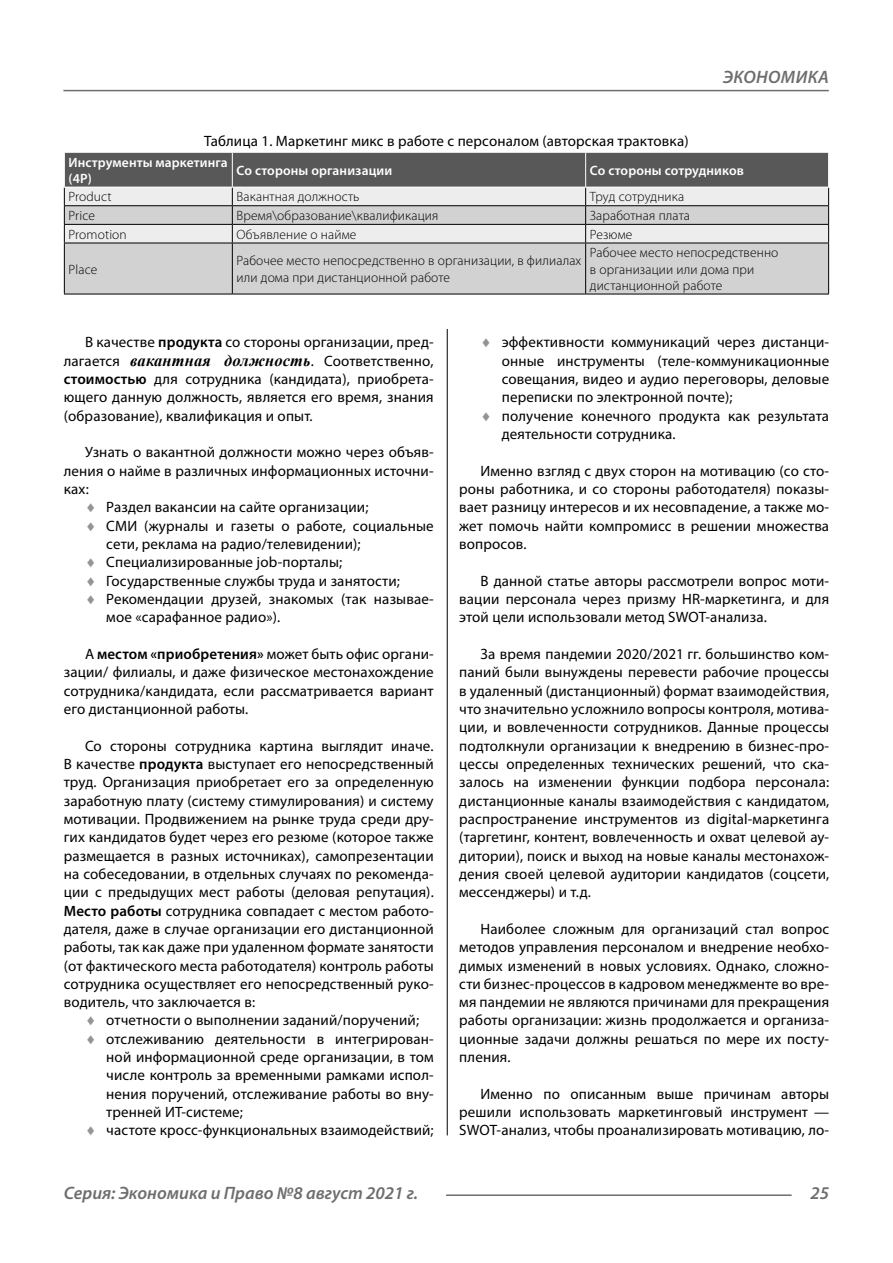
<style>
.page{position:relative;width:893px;height:1263px;background:#fff}
.page>*{position:absolute;margin:0;border:0;box-sizing:border-box;transform-origin:0 0}
.t1{font:italic 600 18px "Myriad Pro";color:#6e6e6e}
.Normal{font:15px/18.3px "Myriad Pro";letter-spacing:.01em;color:#000;text-align:justify}
.podpis{font:15px "Myriad Pro";letter-spacing:.01em;color:#000}
.Tab_content{font:300 13.5px/16.2px "Myriad Pro";letter-spacing:.01em;color:#000}
.Tab_header{font:600 13.5px/16.2px "Myriad Pro";letter-spacing:.01em;color:#fff}
.s1{font-weight:600}
.s2{font-family:"Times New Roman";font-weight:700;font-style:italic;font-size:16.5px}
.s3{color:#949494}
</style>
<div class="page">
<hr style="left:447px;top:128px;width:1px;height:1007px;background:#000">
<div style="left:64px;top:128px;width:765px;height:201px;background:#fff"></div>
<div style="left:65px;top:244px;width:763px;height:50px;background:#d2d2d2"></div>
<svg style="left:64px;top:153px;width:765px;height:90px;background:#a6a6a6"></svg>
<hr style="left:64px;top:243px;width:168px;height:1px;background:#000">
<hr style="left:64px;top:243px;width:1px;height:51px;background:#000">
<hr style="left:232px;top:243px;width:354px;height:1px;background:#000">
<hr style="left:232px;top:243px;width:1px;height:51px;background:#000">
<hr style="left:586px;top:243px;width:243px;height:1px;background:#000">
<hr style="left:585px;top:243px;width:1px;height:51px;background:#000">
<hr style="left:828px;top:243px;width:1px;height:51px;background:#000">
<hr style="left:64px;top:294px;width:168px;height:1px;background:#000">
<hr style="left:232px;top:294px;width:354px;height:1px;background:#000">
<hr style="left:586px;top:294px;width:243px;height:1px;background:#000">
<hr style="left:64px;top:153px;width:1px;height:34px;background:#fff">
<hr style="left:828px;top:153px;width:1px;height:34px;background:#fff">
<hr style="left:64px;top:187px;width:168px;height:1px;background:#fff">
<hr style="left:232px;top:187px;width:354px;height:1px;background:#fff">
<hr style="left:586px;top:187px;width:243px;height:1px;background:#fff">
<hr style="left:63px;top:90px;width:766px;height:1px;background:#6e6e6e">
<hr style="left:446px;top:1194px;width:346px;height:2px;background:#6e6e6e">
<p class="t1" style="left:723px;top:66px;width:24px">Экономика</p>
<p class="podpis" style="left:204px;top:132px;width:486px">Таблица 1. Маркетинг микс в работе с персоналом (авторская трактовка)</p>
<p class="Tab_header" style="left:69px;top:154px;width:161px">Инструменты маркетинга (4P)</p>
<p class="Tab_header" style="left:237px;top:162px;width:157px">Со стороны организации</p>
<p class="Tab_header" style="left:590px;top:162px;width:156px">Со стороны сотрудников</p>
<p class="Tab_content" style="left:69px;top:189px;width:45px">Product</p>
<p class="Tab_content" style="left:237px;top:189px;width:124px">Вакантная должность</p>
<p class="Tab_content" style="left:590px;top:189px;width:96px">Труд сотрудника</p>
<p class="Tab_content" style="left:69px;top:207px;width:28px">Price</p>
<p class="Tab_content" style="left:237px;top:207px;width:203px">Время\образование\квалификация</p>
<p class="Tab_content" style="left:590px;top:207px;width:102px">Заработная плата</p>
<p class="Tab_content" style="left:69px;top:226px;width:60px">Promotion</p>
<p class="Tab_content" style="left:237px;top:226px;width:121px">Объявление о найме</p>
<p class="Tab_content" style="left:590px;top:226px;width:44px">Резюме</p>
<p class="Tab_content" style="left:69px;top:261px;width:30px">Place</p>
<p class="Tab_content" style="left:237px;top:253px;width:346px">Рабочее место непосредственно в организации, в филиалах или дома при дистанционной работе</p>
<p class="Tab_content" style="left:590px;top:245px;width:190px">Рабочее место непосредственно в организации или дома при дистанционной работе</p>
<p class="Normal" style="left:64px;top:333px;width:371px;text-indent:21px">В качестве <span class="s1">продукта</span> со стороны организации, пред&shy;лагается <span class="s2">вакантная должность</span>. Соответственно, <span class="s1">стоимостью</span> для сотрудника (кандидата), приобрета&shy;ющего данную должность, является его время, знания (образование), квалификация и опыт.</p>
<p class="Normal" style="left:64px;top:443px;width:371px;text-indent:21px">Узнать о вакантной должности можно через объяв&shy;ления о найме в различных информационных источни&shy;ках:</p>
<p class="Normal" style="left:85px;top:498px;width:285px"><span class="s3">♦</span> Раздел вакансии на сайте организации;</p>
<p class="Normal" style="left:106px;top:516px;width:329px;text-indent:-21px"><span class="s3">♦</span> СМИ (журналы и газеты о работе, социальные сети, реклама на радио/телевидении);</p>
<p class="Normal" style="left:85px;top:553px;width:259px"><span class="s3">♦</span> Специализированные job-порталы;</p>
<p class="Normal" style="left:85px;top:571px;width:316px"><span class="s3">♦</span> Государственные службы труда и занятости;</p>
<p class="Normal" style="left:106px;top:590px;width:329px;text-indent:-21px"><span class="s3">♦</span> Рекомендации друзей, знакомых (так называе&shy;мое «сарафанное радио»).</p>
<p class="Normal" style="left:64px;top:644px;width:371px;text-indent:21px">А <span class="s1">местом «приобретения»</span> может быть офис органи&shy;зации/ филиалы, и даже физическое местонахождение сотрудника/кандидата, если рассматривается вариант его дистанционной работы.</p>
<p class="Normal" style="left:64px;top:736px;width:371px;text-indent:21px">Со стороны сотрудника картина выглядит иначе.<br>В качестве <span class="s1">продукта</span> выступает его непосредственный труд. Организация приобретает его за определенную заработную плату (систему стимулирования) и систему мотивации. Продвижением на рынке труда среди дру&shy;гих кандидатов будет через его резюме (которое также размещается в разных источниках), самопрезентации на собеседовании, в отдельных случаях по рекоменда&shy;ции с предыдущих мест работы (деловая репутация).<br><span class="s1">Место работы</span> сотрудника совпадает с местом работо&shy;дателя, даже в случае организации его дистанционной работы, так как даже при удаленном формате занятости (от фактического места работодателя) контроль работы сотрудника осуществляет его непосредственный руко&shy;водитель, что заключается в:</p>
<p class="Normal" style="left:85px;top:1011px;width:336px"><span class="s3">♦</span> отчетности о выполнении заданий/поручений;</p>
<p class="Normal" style="left:106px;top:1029px;width:329px;text-indent:-21px"><span class="s3">♦</span> отслеживанию деятельности в интегрирован&shy;ной информационной среде организации, в том числе контроль за временными рамками испол&shy;нения поручений, отслеживание работы во вну&shy;тренней ИТ-системе;</p>
<p class="Normal" style="left:85px;top:1121px;width:350px"><span class="s3">♦</span> частоте кросс-функциональных взаимодействий;</p>
<p class="Normal" style="left:502px;top:333px;width:329px;text-indent:-21px"><span class="s3">♦</span> эффективности коммуникаций через дистанци&shy;онные инструменты (теле-коммуникационные совещания, видео и аудио переговоры, деловые переписки по электронной почте);</p>
<p class="Normal" style="left:502px;top:406px;width:329px;text-indent:-21px"><span class="s3">♦</span> получение конечного продукта как результата деятельности сотрудника.</p>
<p class="Normal" style="left:459px;top:461px;width:371px;text-indent:21px">Именно взгляд с двух сторон на мотивацию (со сто&shy;роны работника, и со стороны работодателя) показы&shy;вает разницу интересов и их несовпадение, а также мо&shy;жет помочь найти компромисс в решении множества вопросов.</p>
<p class="Normal" style="left:459px;top:571px;width:371px;text-indent:21px">В данной статье авторы рассмотрели вопрос моти&shy;вации персонала через призму HR-маркетинга, и для этой цели использовали метод SWOT-анализа.</p>
<p class="Normal" style="left:459px;top:644px;width:371px;text-indent:21px">За время пандемии 2020/2021 гг. большинство ком&shy;паний были вынуждены перевести рабочие процессы в удаленный (дистанционный) формат взаимодействия, что значительно усложнило вопросы контроля, мотива&shy;ции, и вовлеченности сотрудников. Данные процессы подтолкнули организации к внедрению в бизнес-про&shy;цессы определенных технических решений, что ска&shy;залось на изменении функции подбора персонала: дистанционные каналы взаимодействия с кандидатом, распространение инструментов из digital-маркетинга (таргетинг, контент, вовлеченность и охват целевой ау&shy;дитории), поиск и выход на новые каналы местонахож&shy;дения своей целевой аудитории кандидатов (соцсети, мессенджеры) и т. д.</p>
<p class="Normal" style="left:459px;top:919px;width:371px;text-indent:21px">Наиболее сложным для организаций стал вопрос методов управления персоналом и внедрение необхо&shy;димых изменений в новых условиях. Однако, сложно&shy;сти бизнес-процессов в кадровом менеджменте во вре&shy;мя пандемии не являются причинами для прекращения работы организации: жизнь продолжается и организа&shy;ционные задачи должны решаться по мере их посту&shy;пления.</p>
<p class="Normal" style="left:459px;top:1084px;width:371px;text-indent:21px">Именно по описанным выше причинам авторы решили использовать маркетинговый инструмент — SWOT-анализ, чтобы проанализировать мотивацию, ло-</p>
<p class="t1" style="left:64px;top:1182px;width:356px">Серия: Экономика и Право №8 август 2021 г.</p>
<p class="t1" style="left:810px;top:1182px;width:20px">25</p>
</div>
